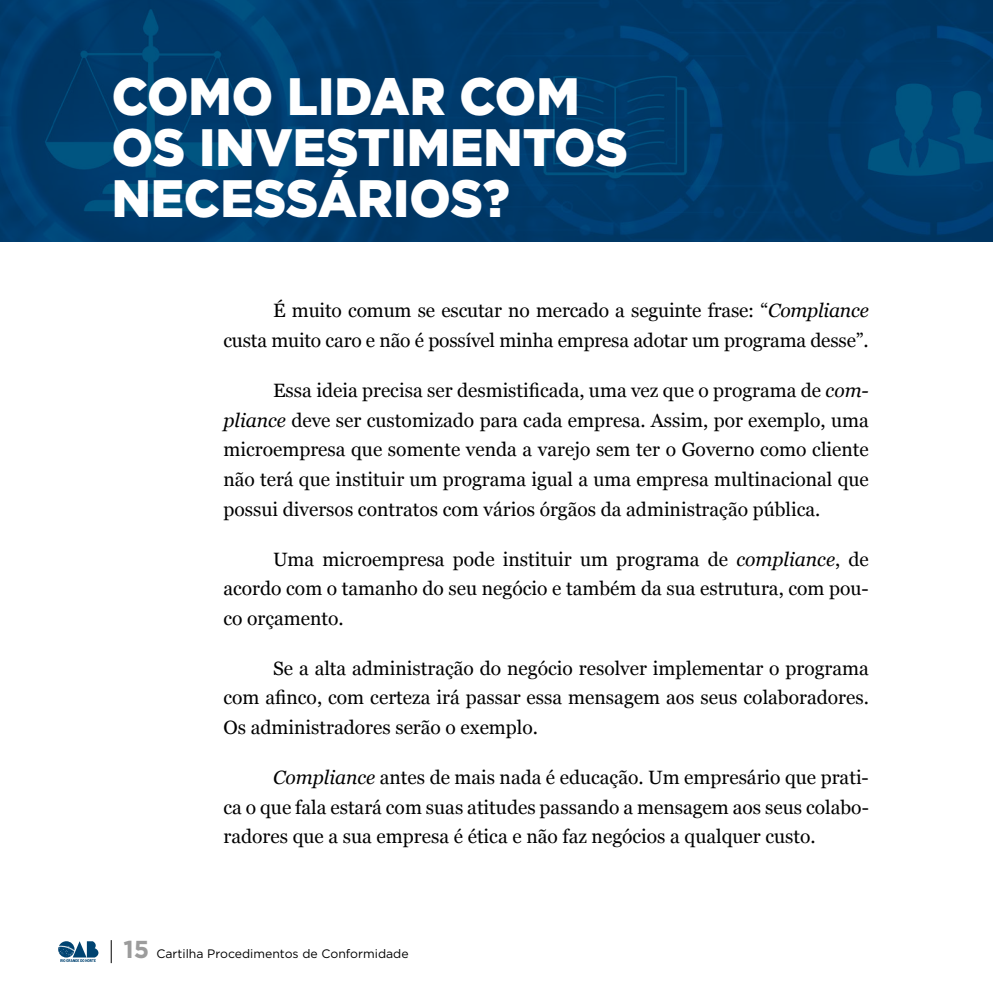
<style>
.page{position:relative;width:993px;height:993px;background:#fff}
.page>*{position:absolute;margin:0;border:0;box-sizing:border-box;transform-origin:0 0}
.t1{font:900 52.5px/50.8px "Gotham";color:#fff;scale:.95 1}
.t2{font:19.25px/29.8px "Georgia";color:#000;text-align:justify}
.t3{font:12.25px "Gotham";color:#000}
.s1{font-style:italic}
.s2{font-weight:700;font-size:24.5px;color:#9c9c9c}
</style>
<div class="page">
<svg style="left:58px;top:941px;width:40px;height:20px"></svg>
<svg style="left:111px;top:940px;width:1px;height:22px"></svg>
<img style="left:0;top:0;width:992px;height:241px">
<h1 class="t1" style="left:112px;top:71px;width:544px">COMO LIDAR COM<br>OS INVESTIMENTOS<br>NECESSÁRIOS?</h1>
<p class="t2" style="left:223px;top:295px;width:646px;text-align:right">É muito comum se escutar no mercado a seguinte frase: “<span class="s1">Compliance<br></span>custa muito caro e não é possível minha empresa adotar um programa desse”.</p>
<p class="t2" style="left:223px;top:374px;width:646px;text-indent:50px">Essa ideia precisa ser desmistificada, uma vez que o programa de <span class="s1">com&shy;pliance</span> deve ser customizado para cada empresa. Assim, por exemplo, uma microempresa que somente venda a varejo sem ter o Governo como cliente não terá que instituir um programa igual a uma empresa multinacional que possui diversos contratos com vários órgãos da administração pública.</p>
<p class="t2" style="left:223px;top:543px;width:646px;text-indent:50px">Uma microempresa pode instituir um programa de <span class="s1">compliance</span>, de acordo com o tamanho do seu negócio e também da sua estrutura, com pou&shy;co orçamento.</p>
<p class="t2" style="left:223px;top:652px;width:646px;text-indent:50px">Se a alta administração do negócio resolver implementar o programa com afinco, com certeza irá passar essa mensagem aos seus colaboradores.<br>Os administradores serão o exemplo.</p>
<p class="t2" style="left:223px;top:761px;width:646px;text-indent:50px"><span class="s1">Compliance</span> antes de mais nada é educação. Um empresário que prati&shy;ca o que fala estará com suas atitudes passando a mensagem aos seus colabo&shy;radores que a sua empresa é ética e não faz negócios a qualquer custo.</p>
<p class="t3" style="left:124px;top:945px;width:286px"><span class="s2">15</span> Cartilha Procedimentos de Conformidade</p>
</div>
